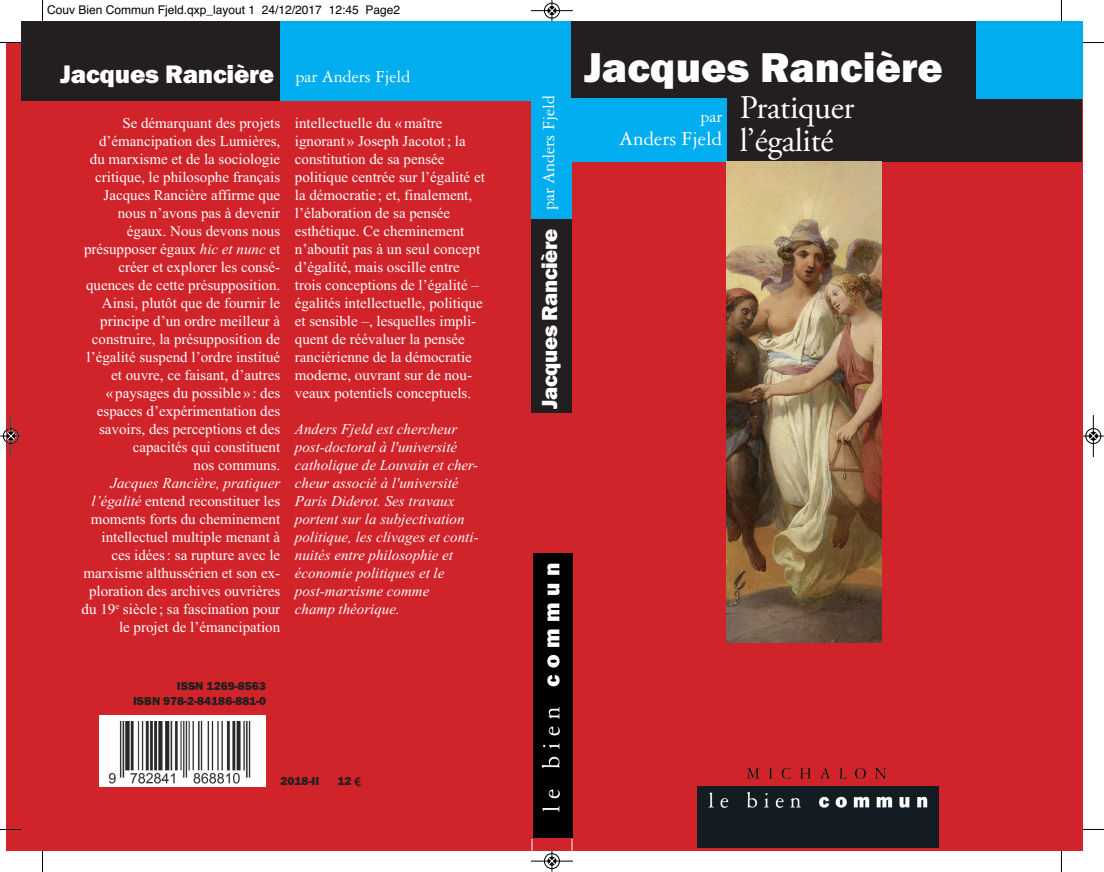
<style>
.page{position:relative;width:1104px;height:872px;background:#fff}
.page>*{position:absolute;margin:0;border:0;box-sizing:border-box;transform-origin:0 0}
.t1{font:800 43.2px "Franklin Gothic Itc T";color:#fff}
.t2{font:33px/33px "Adobe Garamond Pro";letter-spacing:-.01em;color:#fff}
.t3{font:800 26.25px "Franklin Gothic Itc T";letter-spacing:-.01em;color:#fff}
.t4{font:800 22.5px "Franklin Gothic Itc T";letter-spacing:-.02em;color:#fff}
.t5{font:21px "Garamond Three";color:#fff}
.t6{font:18px "Garamond Three";color:#fff}
.t7{font:15px/18px "Times New Roman";color:#fff;text-align:right}
.t8{font:italic 15px/18px "Times New Roman";color:#fff}
.t9{font:12px "Helvetica";color:#000}
.t10{font:800 12px "Franklin Gothic Itc T";color:#231f20}
.s1{font-family:"Garamond Three";font-weight:400;font-size:18px}
.s2{font-style:italic}
.s3{font-family:"Arial";font-weight:700}
</style>
<div class="page">
<div style="left:6px;top:43px;width:1076px;height:807px;background:#d1232a"></div>
<div style="left:99px;top:714px;width:166px;height:72px;background:#fff"></div>
<img style="left:108px;top:721px;width:143px;height:63px">
<svg style="left:571px;top:838px;width:1px;height:12px"></svg>
<svg style="left:531px;top:838px;width:1px;height:12px"></svg>
<div style="left:531px;top:21px;width:41px;height:198px;background:#00aeef"></div>
<div style="left:531px;top:219px;width:41px;height:194px;background:#231f20"></div>
<div style="left:21px;top:21px;width:259px;height:79px;background:#231f20"></div>
<div style="left:280px;top:21px;width:251px;height:79px;background:#00aeef"></div>
<div style="left:571px;top:21px;width:406px;height:77px;background:#231f20"></div>
<div style="left:726px;top:98px;width:355px;height:63px;background:#231f20"></div>
<div style="left:572px;top:98px;width:154px;height:64px;background:#00aeef"></div>
<div style="left:976px;top:21px;width:106px;height:77px;background:#00aeef"></div>
<img style="left:726px;top:162px;width:155px;height:481px">
<img style="left:533px;top:553px;width:39px;height:284px">
<img style="left:746px;top:767px;width:141px;height:13px">
<img style="left:697px;top:787px;width:241px;height:60px">
<svg style="left:42px;top:0;width:1px;height:21px"></svg>
<svg style="left:0;top:42px;width:21px;height:1px"></svg>
<svg style="left:1060px;top:0;width:2px;height:21px"></svg>
<svg style="left:1082px;top:42px;width:21px;height:1px"></svg>
<svg style="left:42px;top:850px;width:1px;height:22px"></svg>
<svg style="left:0;top:829px;width:21px;height:1px"></svg>
<svg style="left:1060px;top:850px;width:2px;height:22px"></svg>
<svg style="left:1082px;top:829px;width:21px;height:1px"></svg>
<div style="left:544px;top:3px;width:16px;height:16px;border:1px solid #fff;border-radius:50%"></div>
<hr style="left:531px;top:10px;width:42px;height:1px;background:#000">
<div style="left:544px;top:3px;width:15px;height:15px;border:1px solid #000;border-radius:50%"></div>
<svg style="left:548px;top:0;width:7px;height:21px"></svg>
<div style="left:544px;top:853px;width:16px;height:16px;border:1px solid #fff;border-radius:50%"></div>
<hr style="left:531px;top:861px;width:42px;height:1px;background:#000">
<div style="left:544px;top:853px;width:15px;height:15px;border:1px solid #000;border-radius:50%"></div>
<svg style="left:548px;top:850px;width:7px;height:21px"></svg>
<hr style="left:10px;top:415px;width:1px;height:42px;background:#fff">
<hr style="left:11px;top:415px;width:1px;height:42px;background:#000">
<div style="left:3px;top:428px;width:16px;height:16px;border:1px solid #000;border-radius:50%"></div>
<svg style="left:0;top:432px;width:21px;height:8px"></svg>
<div style="left:1085px;top:428px;width:16px;height:16px;border:1px solid #fff;border-radius:50%"></div>
<hr style="left:1092px;top:415px;width:1px;height:42px;background:#000">
<div style="left:1085px;top:428px;width:15px;height:16px;border:1px solid #000;border-radius:50%"></div>
<svg style="left:1082px;top:432px;width:21px;height:8px"></svg>
<p class="t9" style="left:47px;top:2px;width:354px">Couv Bien Commun Fjeld.qxp_layout 1 24/12/2017 12:45 Page2</p>
<h3 class="t3" style="left:60px;top:59px;width:352px">Jacques Rancière <span class="s1">par Anders Fjeld</span></h3>
<p class="t7" style="left:84px;top:114px;width:198px">Se démarquant des projets d’émancipation des Lumières, du marxisme et de la sociologie critique, le philosophe français<br>Jacques Rancière affirme que nous n’avons pas à devenir égaux. Nous devons nous présupposer égaux <span class="s2">hic et nunc</span> et créer et explorer les consé&shy;quences de cette présupposition.<br>Ainsi, plutôt que de fournir le principe d’un ordre meilleur à construire, la présupposition de l’égalité suspend l’ordre institué et ouvre, ce faisant, d’autres<br>« paysages du possible»: des espaces d’expérimentation des savoirs, des perceptions et des capacités qui constituent<br>nos communs.</p>
<p class="t7" style="left:82px;top:474px;width:200px"><span class="s2">Jacques Rancière, pratiquer l’égalité</span> entend reconstituer les moments forts du cheminement intellectuel multiple menant à ces idées: sa rupture avec le marxisme althussérien et son ex&shy;ploration des archives ouvrières du 19<sup>e</sup> siècle ; sa fascination pour le projet de l’émancipation</p>
<p class="t7" style="left:295px;top:114px;width:191px;text-align:left">intellectuelle du «maître ignorant» Joseph Jacotot; la constitution de sa pensée politique centrée sur l’égalité et la démocratie ; et, finalement, l’élaboration de sa pensée esthétique. Ce cheminement n’aboutit pas à un seul concept d’égalité, mais oscille entre trois conceptions de l’égalité – égalités intellectuelle, politique et sensible –, lesquelles impli&shy;quent de réévaluer la pensée ranciérienne de la démocratie moderne, ouvrant sur de nou&shy;veaux potentiels conceptuels.</p>
<p class="t8" style="left:295px;top:420px;width:185px">Anders Fjeld est chercheur post-doctoral à l'université catholique de Louvain et cher&shy;cheur associé à l'université<br>Paris Diderot. Ses travaux portent sur la subjectivation politique, les clivages et conti&shy;nuités entre philosophie et économie politiques et le post-marxisme comme<br>champ théorique.</p>
<p class="t10" style="left:177px;top:678px;width:90px">ISSN 1269-8563</p>
<p class="t10" style="left:133px;top:693px;width:135px">ISBN 978-2-84186-881-0</p>
<p class="t10" style="left:280px;top:774px;width:40px">2018-II</p>
<p class="t10" style="left:337px;top:774px;width:25px">12 <span class="s3">€</span></p>
<h3 class="t4" style="left:536px;top:409px;width:315px;rotate:-90deg">Jacques Rancière <span class="s1">par Anders Fjeld</span></h3>
<h1 class="t1" style="left:584px;top:42px;width:360px">Jacques Rancière</h1>
<h2 class="t2" style="left:739px;top:94px;width:116px">Pratiquer l’égalité</h2>
<p class="t6" style="left:700px;top:110px;width:23px">par</p>
<h3 class="t5" style="left:619px;top:132px;width:105px">Anders Fjeld</h3>
</div>
